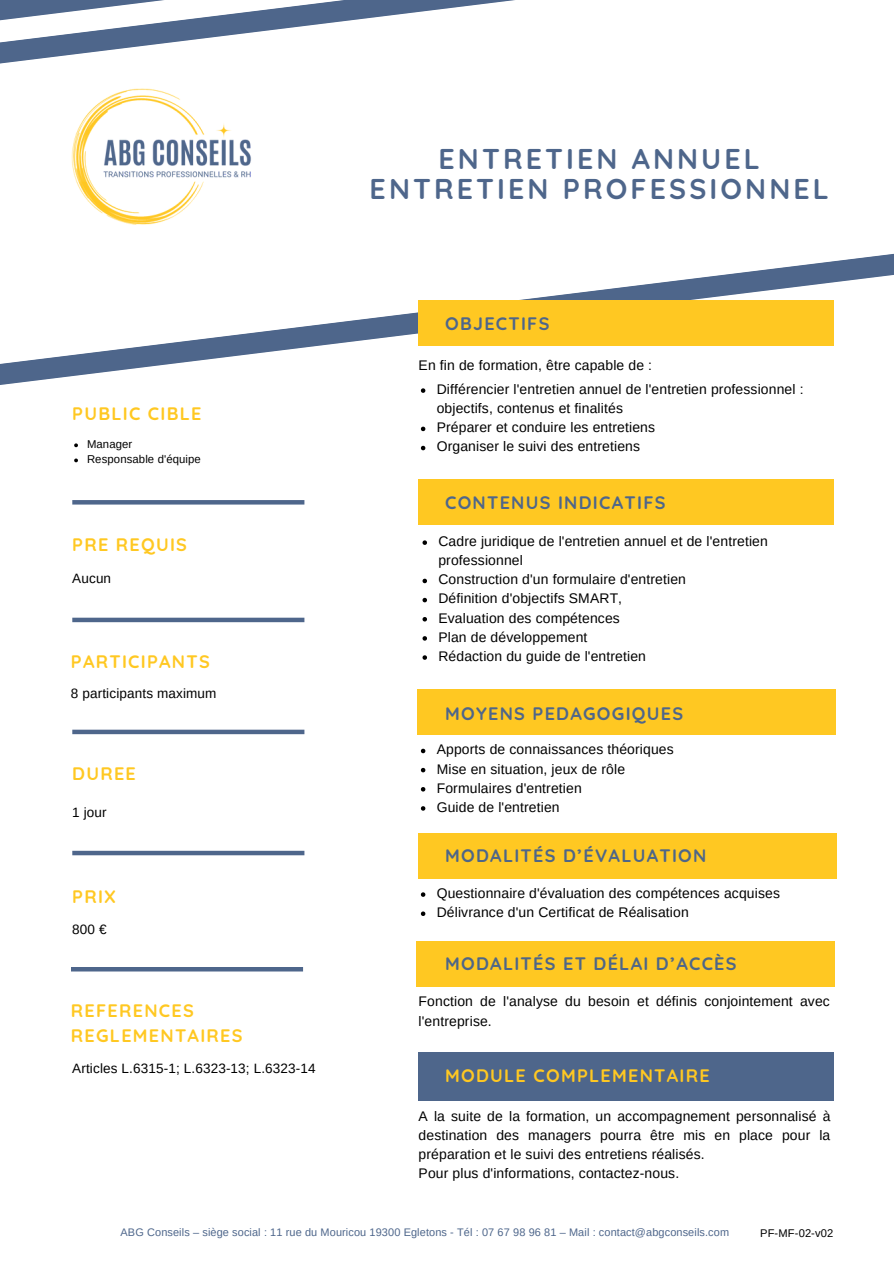
<style>
.page{position:relative;width:894px;height:1264px;background:#fff}
.page>*{position:absolute;margin:0;border:0;box-sizing:border-box;transform-origin:0 0}
.t1{font:700 28.5px "Quicksand";letter-spacing:.11em;color:#4e668b}
.t2{font:700 18px/24.8px "Quicksand";letter-spacing:.07em;color:#ffc822}
.t3{font:700 18px "Quicksand";letter-spacing:.07em;color:#4e668b}
.t4{font:700 18px "Quicksand";letter-spacing:.07em;color:#4e6688}
.t5{font:13.95px/19.2px "Arimo";letter-spacing:.01em;color:#000}
.t6{font:13.5px "Arimo";letter-spacing:.01em;color:#000}
.t7{font:11.25px "Arimo";letter-spacing:.01em;color:#000}
.t8{font:11.1px "Arimo";letter-spacing:.01em;color:#000}
.t9{font:10.95px "Arimo";letter-spacing:.01em;color:#4e668b}
</style>
<div class="page">
<svg style="left:0;top:300px;width:834px;height:92px"></svg>
<svg style="left:71px;top:447px;width:234px;height:525px"></svg>
<svg style="left:520px;top:254px;width:373px;height:46px"></svg>
<svg style="left:0;top:36px;width:223px;height:28px;fill:#4e668b"></svg>
<svg style="left:0;top:0;width:515px;height:36px"></svg>
<svg style="left:72px;top:500px;width:232px;height:4px"></svg>
<div style="left:417px;top:300px;width:416px;height:46px;background:#ffc822"></div>
<div style="left:417px;top:1052px;width:416px;height:48px;background:#4e668b"></div>
<div style="left:417px;top:480px;width:416px;height:45px;background:#ffc822"></div>
<div style="left:417px;top:689px;width:418px;height:45px;background:#ffc822"></div>
<div style="left:418px;top:833px;width:418px;height:45px;background:#ffc822"></div>
<img style="left:53px;top:48px;width:198px;height:177px">
<svg style="left:74px;top:443px;width:4px;height:4px"></svg>
<svg style="left:74px;top:458px;width:4px;height:4px"></svg>
<svg style="left:421px;top:388px;width:4px;height:5px"></svg>
<svg style="left:421px;top:426px;width:4px;height:5px"></svg>
<svg style="left:421px;top:446px;width:4px;height:4px"></svg>
<svg style="left:422px;top:540px;width:5px;height:5px"></svg>
<svg style="left:422px;top:578px;width:5px;height:5px"></svg>
<svg style="left:422px;top:598px;width:5px;height:4px"></svg>
<svg style="left:422px;top:617px;width:5px;height:4px"></svg>
<svg style="left:422px;top:636px;width:5px;height:4px"></svg>
<svg style="left:422px;top:655px;width:5px;height:4px"></svg>
<svg style="left:421px;top:748px;width:4px;height:5px"></svg>
<svg style="left:421px;top:768px;width:4px;height:4px"></svg>
<svg style="left:421px;top:787px;width:4px;height:4px"></svg>
<svg style="left:421px;top:806px;width:4px;height:4px"></svg>
<svg style="left:421px;top:892px;width:4px;height:4px"></svg>
<svg style="left:421px;top:911px;width:4px;height:5px"></svg>
<svg style="left:72px;top:617px;width:232px;height:5px"></svg>
<svg style="left:72px;top:729px;width:232px;height:5px"></svg>
<svg style="left:72px;top:850px;width:232px;height:5px"></svg>
<svg style="left:71px;top:967px;width:232px;height:4px"></svg>
<div style="left:417px;top:941px;width:417px;height:45px;background:#ffc822"></div>
<p class="t1" style="left:438px;top:140px;width:323px">ENTRETIEN ANNUEL</p>
<p class="t1" style="left:369px;top:171px;width:460px">ENTRETIEN PROFESSIONNEL</p>
<p class="t3" style="left:445px;top:312px;width:106px">OBJECTIFS</p>
<p class="t2" style="left:72px;top:401px;width:131px">PUBLIC CIBLE</p>
<p class="t7" style="left:87px;top:438px;width:47px">Manager</p>
<p class="t7" style="left:87px;top:453px;width:115px">Responsable d'équipe</p>
<p class="t2" style="left:72px;top:531px;width:116px">PRE REQUIS</p>
<p class="t6" style="left:72px;top:571px;width:40px">Aucun</p>
<p class="t2" style="left:71px;top:649px;width:140px">PARTICIPANTS</p>
<p class="t6" style="left:71px;top:685px;width:147px">8 participants maximum</p>
<p class="t2" style="left:72px;top:760px;width:65px">DUREE</p>
<p class="t6" style="left:72px;top:804px;width:36px">1 jour</p>
<p class="t2" style="left:72px;top:884px;width:45px">PRIX</p>
<p class="t6" style="left:72px;top:921px;width:36px">800 €</p>
<p class="t2" style="left:71px;top:998px;width:173px">REFERENCES<br>REGLEMENTAIRES</p>
<p class="t6" style="left:72px;top:1060px;width:245px">Articles L.6315-1; L.6323-13; L.6323-14</p>
<p class="t5" style="left:418px;top:355px;width:235px">En fin de formation, être capable de :</p>
<p class="t5" style="left:436px;top:379px;width:368px">Différencier l'entretien annuel de l'entretien professionnel : objectifs, contenus et finalités</p>
<p class="t5" style="left:436px;top:418px;width:220px">Préparer et conduire les entretiens</p>
<p class="t5" style="left:436px;top:437px;width:205px">Organiser le suivi des entretiens</p>
<p class="t3" style="left:445px;top:491px;width:222px">CONTENUS INDICATIFS</p>
<p class="t5" style="left:438px;top:531px;width:331px">Cadre juridique de l'entretien annuel et de l'entretien professionnel</p>
<p class="t5" style="left:438px;top:570px;width:249px">Construction d'un formulaire d'entretien</p>
<p class="t5" style="left:438px;top:589px;width:185px">Définition d'objectifs SMART,</p>
<p class="t5" style="left:438px;top:608px;width:183px">Evaluation des compétences</p>
<p class="t5" style="left:438px;top:627px;width:150px">Plan de développement</p>
<p class="t5" style="left:438px;top:646px;width:209px">Rédaction du guide de l'entretien</p>
<p class="t3" style="left:445px;top:702px;width:239px">MOYENS PEDAGOGIQUES</p>
<p class="t5" style="left:436px;top:740px;width:238px">Apports de connaissances théoriques</p>
<p class="t5" style="left:436px;top:759px;width:190px">Mise en situation, jeux de rôle</p>
<p class="t5" style="left:436px;top:778px;width:146px">Formulaires d'entretien</p>
<p class="t5" style="left:436px;top:797px;width:124px">Guide de l'entretien</p>
<p class="t4" style="left:445px;top:843px;width:263px">MODALITÉS D’ÉVALUATION</p>
<p class="t5" style="left:436px;top:883px;width:345px">Questionnaire d'évaluation des compétences acquises</p>
<p class="t5" style="left:436px;top:902px;width:253px">Délivrance d'un Certificat de Réalisation</p>
<p class="t4" style="left:445px;top:952px;width:293px">MODALITÉS ET DÉLAI D’ACCÈS</p>
<p class="t5" style="left:418px;top:991px;width:412px">Fonction de l'analyse du besoin et définis conjointement avec l'entreprise.</p>
<p class="t2" style="left:445px;top:1062px;width:266px">MODULE COMPLEMENTAIRE</p>
<p class="t5" style="left:418px;top:1106px;width:413px;text-align:justify">A la suite de la formation, un accompagnement personnalisé à destination des managers pourra être mis en place pour la préparation et le suivi des entretiens réalisés.</p>
<p class="t5" style="left:418px;top:1163px;width:262px">Pour plus d'informations, contactez-nous.</p>
<p class="t9" style="left:120px;top:1226px;width:610px">ABG Conseils – siège social : 11 rue du Mouricou 19300 Egletons - Tél : 07 67 98 96 81 – Mail : contact@abgconseils.com</p>
<p class="t8" style="left:760px;top:1227px;width:75px">PF-MF-02-v02</p>
</div>
